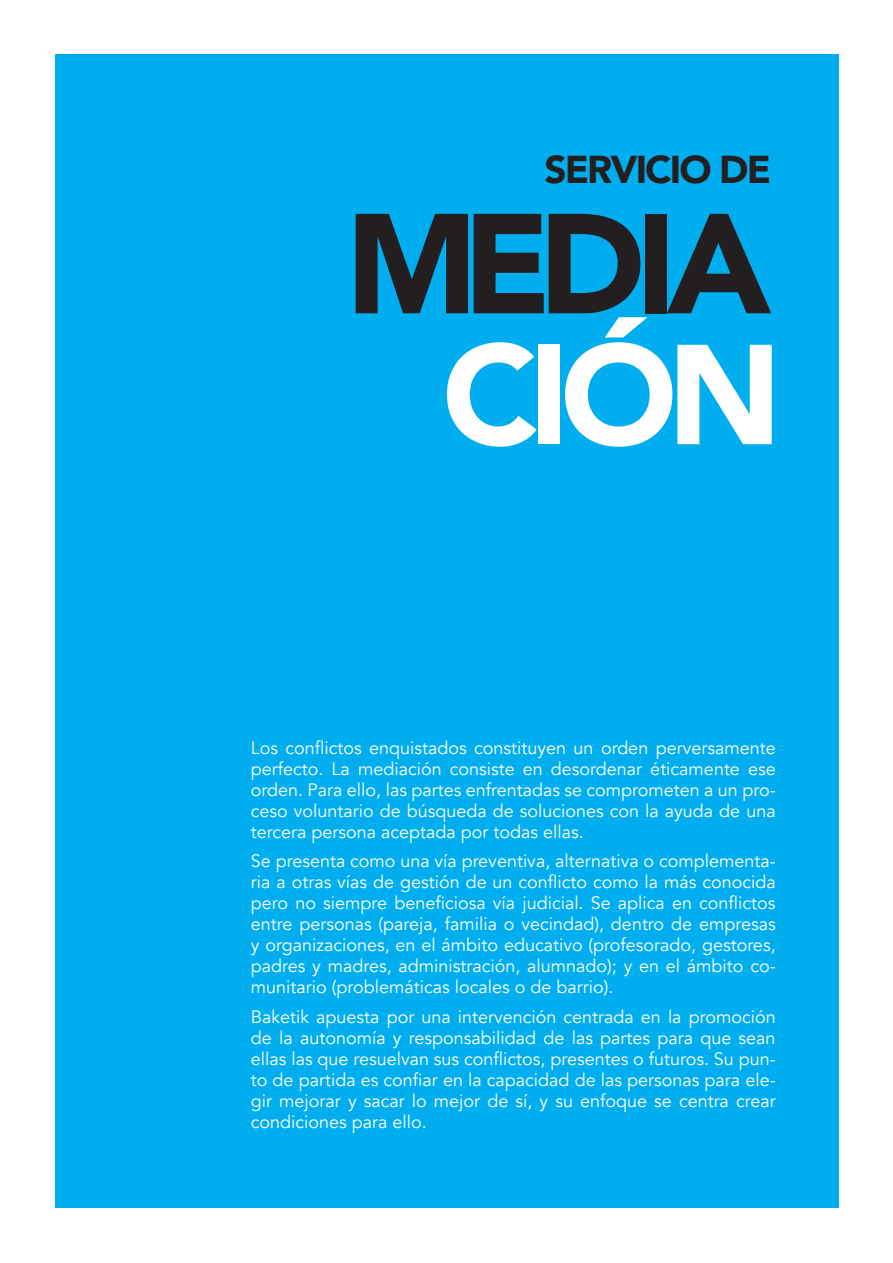
<style>
.page{position:relative;width:893px;height:1263px;background:#fff}
.page>*{position:absolute;margin:0;border:0;box-sizing:border-box;transform-origin:0 0}
.t1{font:900 140.4px "Avenir";letter-spacing:-.08em;color:#231f20}
.t2{font:900 140.4px "Avenir";color:#fff}
.t3{font:900 38.7px "Avenir";letter-spacing:-.05em;color:#231f20}
.t4{font:18px/21px "Avenir";color:#fff;text-align:justify}
</style>
<div class="page">
<div style="left:55px;top:55px;width:783px;height:1153px;background:#00aeef"></div>
<h2 class="t3" style="left:544px;top:137px;width:228px">SERVICIO DE</h2>
<h1 class="t1" style="left:346px;top:144px;width:427px">MEDIA</h1>
<h1 class="t2" style="left:442px;top:275px;width:341px">CIÓN</h1>
<p class="t4" style="left:251px;top:737px;width:526px">Los conflictos enquistados constituyen un orden perversamente perfecto. La mediación consiste en desordenar éticamente ese orden. Para ello, las partes enfrentadas se comprometen a un pro&shy;ceso voluntario de búsqueda de soluciones con la ayuda de una tercera persona aceptada por todas ellas.</p>
<p class="t4" style="left:251px;top:851px;width:526px">Se presenta como una vía preventiva, alternativa o complementa&shy;ria a otras vías de gestión de un conflicto como la más conocida pero no siempre beneficiosa vía judicial. Se aplica en conflictos entre personas (pareja, familia o vecindad), dentro de empresas y organizaciones, en el ámbito educativo (profesorado, gestores, padres y madres, administración, alumnado); y en el ámbito co&shy;munitario (problemáticas locales o de barrio).</p>
<p class="t4" style="left:251px;top:1006px;width:526px">Baketik apuesta por una intervención centrada en la promoción de la autonomía y responsabilidad de las partes para que sean ellas las que resuelvan sus conflictos, presentes o futuros. Su pun&shy;to de partida es confiar en la capacidad de las personas para ele&shy;gir mejorar y sacar lo mejor de sí, y su enfoque se centra crear condiciones para ello.</p>
</div>
